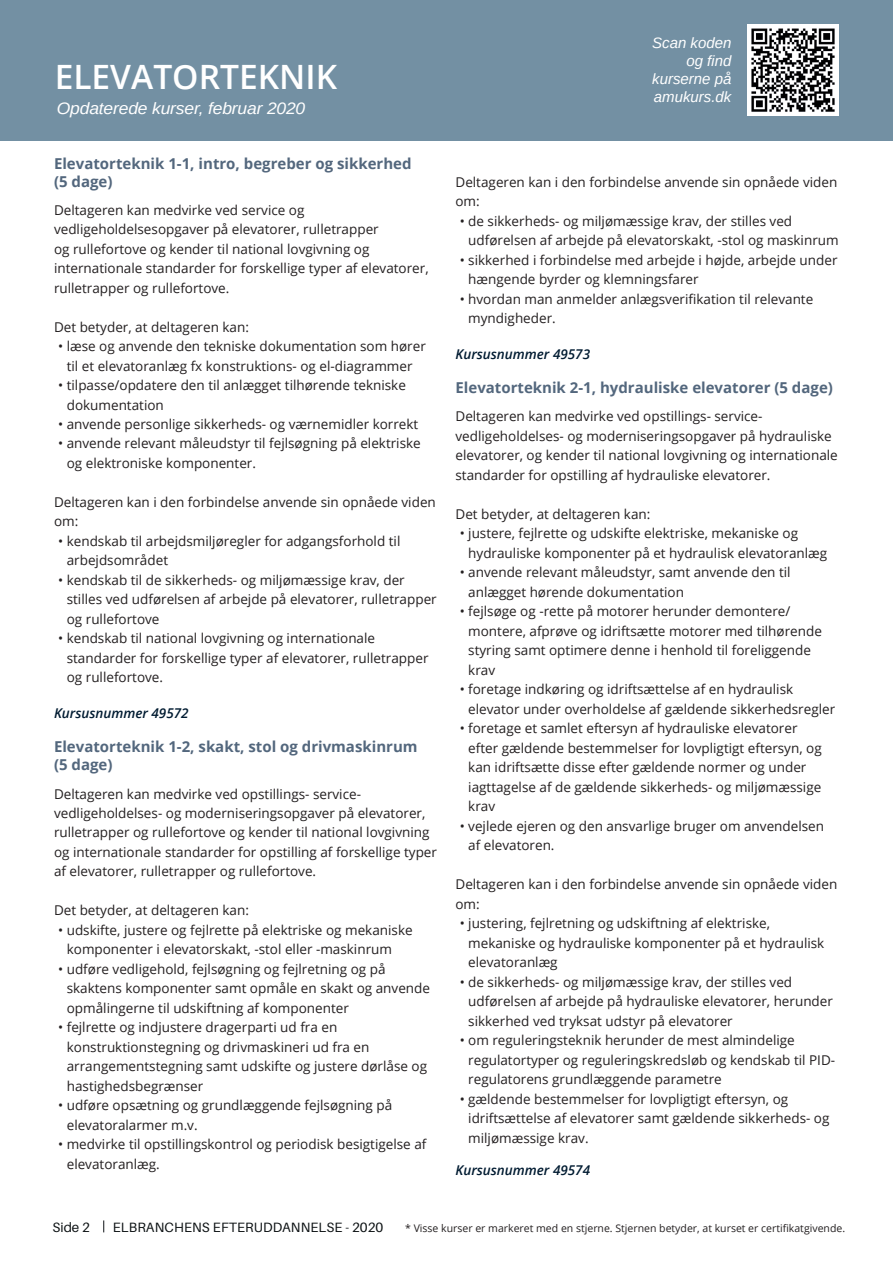
<style>
.page{position:relative;width:893px;height:1263px;background:#fff}
.page>*{position:absolute;margin:0;border:0;box-sizing:border-box;transform-origin:0 0}
.t1{font:600 33.6px "Open Sans";color:#fff}
.t2{font:italic 16.5px "Liberation Sans";letter-spacing:-.01em;color:#fff;scale:1.06 1}
.t3{font:700 15px/18px "Open Sans";color:#53677d}
.t4{font:italic 15px/18px "Liberation Sans";color:#fff;text-align:right}
.t5{font:13.5px/19.5px "Open Sans";color:#231f20}
.t6{font:italic 600 13.5px "Open Sans";color:#001b31}
.t7{font:13.5px "Aileron";letter-spacing:.01em;color:#0d1214}
.t8{font:10.5px "Open Sans";color:#231f20}
</style>
<div class="page">
<div style="left:0;top:0;width:893px;height:140px;background:#7390a3"></div>
<img style="left:747px;top:24px;width:92px;height:92px">
<svg style="left:103px;top:1220px;width:1px;height:12px"></svg>
<h1 class="t1" style="left:55px;top:54px;width:284px">ELEVATORTEKNIK</h1>
<h1 class="t1" style="left:55px;top:74px;width:365px">AUTOMATISKE ANLÆG</h1>
<p class="t2" style="left:57px;top:97px;width:236px">Opdaterede kurser, februar 2020</p>
<p class="t3" style="left:54px;top:154px;width:359px">Elevatorteknik 1-1, intro, begreber og sikkerhed (5 dage)</p>
<p class="t5" style="left:54px;top:200px;width:376px">Deltageren kan medvirke ved service og vedligeholdelsesopgaver på elevatorer, rulletrapper<br>og rullefortove og kender til national lovgivning og internationale standarder for forskellige typer af elevatorer, rulletrapper og rullefortove.</p>
<p class="t5" style="left:54px;top:316px;width:196px">Det betyder, at deltageren kan:</p>
<p class="t5" style="left:58px;top:336px;width:369px;text-align:center">• læse og anvende den tekniske dokumentation som hører til et elevatoranlæg fx konstruktions- og el-diagrammer</p>
<p class="t5" style="left:67px;top:375px;width:341px;text-indent:-9px">• tilpasse/opdatere den til anlægget tilhørende tekniske dokumentation</p>
<p class="t5" style="left:58px;top:414px;width:362px">• anvende personlige sikkerheds- og værnemidler korrekt</p>
<p class="t5" style="left:67px;top:433px;width:356px;text-indent:-9px">• anvende relevant måleudstyr til fejlsøgning på elektriske og elektroniske komponenter.</p>
<p class="t5" style="left:54px;top:492px;width:383px">Deltageren kan i den forbindelse anvende sin opnåede viden om:</p>
<p class="t5" style="left:67px;top:531px;width:335px;text-indent:-9px">• kendskab til arbejdsmiljøregler for adgangsforhold til arbejdsområdet</p>
<p class="t5" style="left:67px;top:570px;width:371px;text-indent:-9px">• kendskab til de sikkerheds- og miljømæssige krav, der stilles ved udførelsen af arbejde på elevatorer, rulletrapper og rullefortove</p>
<p class="t5" style="left:67px;top:628px;width:363px;text-indent:-9px">• kendskab til national lovgivning og internationale standarder for forskellige typer af elevatorer, rulletrapper og rullefortove.</p>
<p class="t6" style="left:54px;top:704px;width:136px">Kursusnummer 49572</p>
<p class="t3" style="left:54px;top:738px;width:365px">Elevatorteknik 1-2, skakt, stol og drivmaskinrum (5 dage)</p>
<p class="t5" style="left:54px;top:783px;width:385px">Deltageren kan medvirke ved opstillings- service&shy;vedligeholdelses- og moderniseringsopgaver på elevatorer, rulletrapper og rullefortove og kender til national lovgivning og internationale standarder for opstilling af forskellige typer af elevatorer, rulletrapper og rullefortove.</p>
<p class="t5" style="left:54px;top:900px;width:196px">Det betyder, at deltageren kan:</p>
<p class="t5" style="left:67px;top:920px;width:347px;text-indent:-9px">• udskifte, justere og fejlrette på elektriske og mekaniske komponenter i elevatorskakt, -stol eller -maskinrum</p>
<p class="t5" style="left:67px;top:959px;width:365px;text-indent:-9px">• udføre vedligehold, fejlsøgning og fejlretning og på skaktens komponenter samt opmåle en skakt og anvende opmålingerne til udskiftning af komponenter</p>
<p class="t5" style="left:67px;top:1017px;width:362px;text-indent:-9px">• fejlrette og indjustere dragerparti ud fra en konstruktionstegning og drivmaskineri ud fra en arrangementstegning samt udskifte og justere dørlåse og hastighedsbegrænser</p>
<p class="t5" style="left:67px;top:1095px;width:327px;text-indent:-9px">• udføre opsætning og grundlæggende fejlsøgning på elevatoralarmer m.v.</p>
<p class="t5" style="left:67px;top:1134px;width:361px;text-indent:-9px">• medvirke til opstillingskontrol og periodisk besigtigelse af elevatoranlæg.</p>
<p class="t4" style="left:652px;top:34px;width:81px">Scan koden og find kurserne på amukurs.dk</p>
<p class="t5" style="left:455px;top:172px;width:383px">Deltageren kan i den forbindelse anvende sin opnåede viden om:</p>
<p class="t5" style="left:468px;top:211px;width:372px;text-indent:-9px">• de sikkerheds- og miljømæssige krav, der stilles ved udførelsen af arbejde på elevatorskakt, -stol og maskinrum</p>
<p class="t5" style="left:468px;top:250px;width:371px;text-indent:-9px">• sikkerhed i forbindelse med arbejde i højde, arbejde under hængende byrder og klemningsfarer</p>
<p class="t5" style="left:468px;top:289px;width:347px;text-indent:-9px">• hvordan man anmelder anlægsverifikation til relevante myndigheder.</p>
<p class="t6" style="left:455px;top:345px;width:136px">Kursusnummer 49573</p>
<p class="t3" style="left:455px;top:378px;width:379px">Elevatorteknik 2-1, hydrauliske elevatorer (5 dage)</p>
<p class="t5" style="left:455px;top:406px;width:384px">Deltageren kan medvirke ved opstillings- service&shy;vedligeholdelses- og moderniseringsopgaver på hydrauliske elevatorer, og kender til national lovgivning og internationale standarder for opstilling af hydrauliske elevatorer.</p>
<p class="t5" style="left:455px;top:504px;width:196px">Det betyder, at deltageren kan:</p>
<p class="t5" style="left:468px;top:523px;width:360px;text-indent:-9px">• justere, fejlrette og udskifte elektriske, mekaniske og hydrauliske komponenter på et hydraulisk elevatoranlæg</p>
<p class="t5" style="left:468px;top:562px;width:324px;text-indent:-9px">• anvende relevant måleudstyr, samt anvende den til anlægget hørende dokumentation</p>
<p class="t5" style="left:468px;top:601px;width:355px;text-indent:-9px">• fejlsøge og -rette på motorer herunder demontere/ montere, afprøve og idriftsætte motorer med tilhørende styring samt optimere denne i henhold til foreliggende krav</p>
<p class="t5" style="left:468px;top:679px;width:369px;text-indent:-9px">• foretage indkøring og idriftsættelse af en hydraulisk elevator under overholdelse af gældende sikkerhedsregler</p>
<p class="t5" style="left:468px;top:718px;width:355px;text-indent:-9px">• foretage et samlet eftersyn af hydrauliske elevatorer efter gældende bestemmelser for lovpligtigt eftersyn, og kan idriftsætte disse efter gældende normer og under iagttagelse af de gældende sikkerheds- og miljømæssige krav</p>
<p class="t5" style="left:468px;top:816px;width:357px;text-indent:-9px">• vejlede ejeren og den ansvarlige bruger om anvendelsen af elevatoren.</p>
<p class="t5" style="left:455px;top:874px;width:383px">Deltageren kan i den forbindelse anvende sin opnåede viden om:</p>
<p class="t5" style="left:468px;top:913px;width:358px;text-indent:-9px">• justering, fejlretning og udskiftning af elektriske, mekaniske og hydrauliske komponenter på et hydraulisk elevatoranlæg</p>
<p class="t5" style="left:468px;top:972px;width:366px;text-indent:-9px">• de sikkerheds- og miljømæssige krav, der stilles ved udførelsen af arbejde på hydrauliske elevatorer, herunder sikkerhed ved tryksat udstyr på elevatorer</p>
<p class="t5" style="left:468px;top:1030px;width:368px;text-indent:-9px">• om reguleringsteknik herunder de mest almindelige regulatortyper og reguleringskredsløb og kendskab til PID&shy;regulatorens grundlæggende parametre</p>
<p class="t5" style="left:468px;top:1089px;width:363px;text-indent:-9px">• gældende bestemmelser for lovpligtigt eftersyn, og idriftsættelse af elevatorer samt gældende sikkerheds- og miljømæssige krav.</p>
<p class="t6" style="left:455px;top:1161px;width:136px">Kursusnummer 49574</p>
<p class="t7" style="left:53px;top:1219px;width:39px">Side 2</p>
<p class="t7" style="left:113px;top:1219px;width:272px">ELBRANCHENS EFTERUDDANNELSE - 2020</p>
<p class="t8" style="left:405px;top:1220px;width:441px">* Visse kurser er markeret med en stjerne. Stjernen betyder, at kurset er certifikatgivende.</p>
</div>
